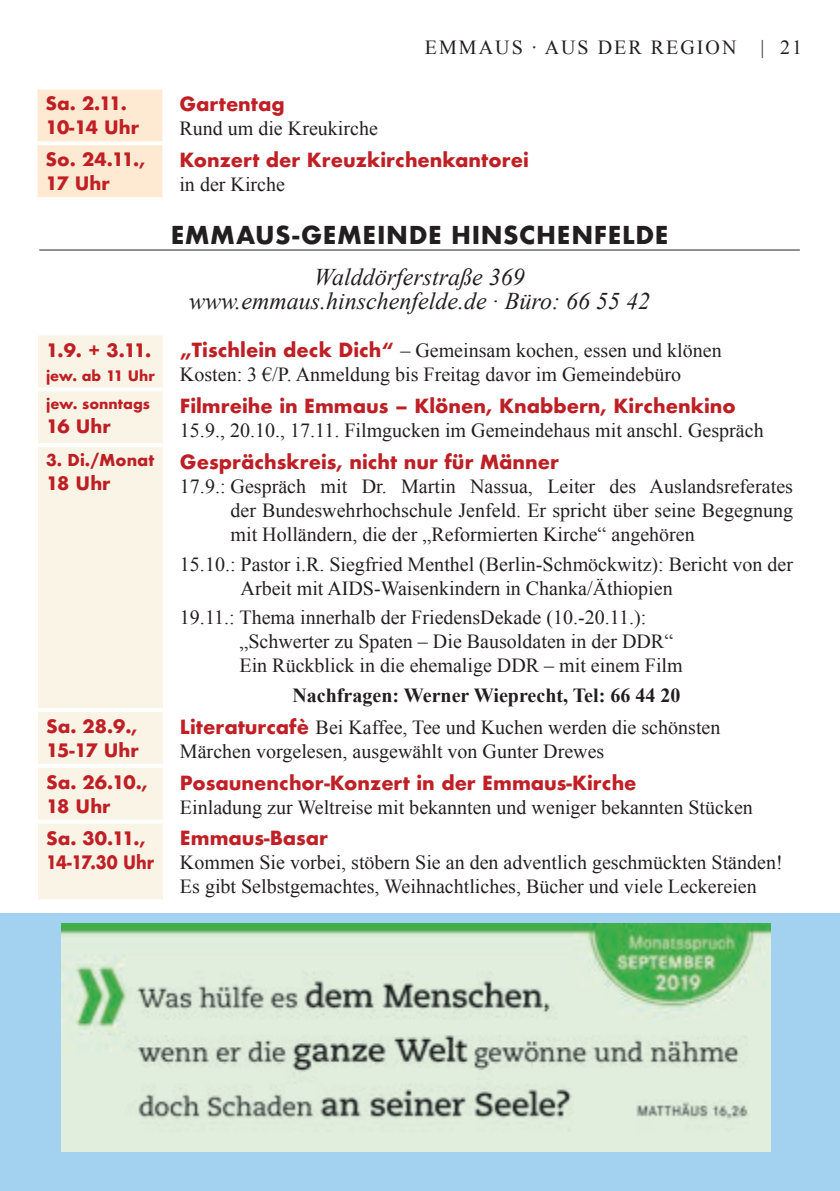
<style>
.page{position:relative;width:840px;height:1191px;background:#fff}
.page>*{position:absolute;margin:0;border:0;box-sizing:border-box;transform-origin:0 0}
.t1{font:italic 24px/24px "Times New Roman";color:#231f20;text-align:center}
.t2{font:700 24px "Futura";letter-spacing:.025em;color:#231f20}
.t3{font:20px/24px "Times New Roman";color:#231f20}
.t4{font:700 20px "Times New Roman";color:#231f20}
.t5{font:20px "Times New Roman";letter-spacing:.1em;color:#231f20}
.t6{font:700 19px "Futura";color:#c02025}
.t7{font:700 19px "Futura";color:#be1f24}
.t8{font:700 18px/24px "Futura";color:#c02025}
.t9{font:700 18px/24px "Futura";letter-spacing:-.02em;color:#c02025}
.t10{font:700 18px "Futura";color:#be1f24}
.t11{font:700 16px "Futura";color:#be1f24}
.t12{font:700 14px "Futura";color:#be1f24}
.s1{font-family:"Futura";font-weight:700;font-size:19px;color:#be1f24}
.s2{font-family:"Futura";font-weight:700;font-size:19px;color:#c02025}
</style>
<div class="page">
<hr style="left:39px;top:249px;width:760px;height:1px;background:#231f20">
<div style="left:38px;top:335px;width:125px;height:564px;background:#faf4e7"></div>
<hr style="left:38px;top:387px;width:125px;height:4px;background:#fff">
<hr style="left:38px;top:443px;width:125px;height:4px;background:#fff">
<hr style="left:38px;top:708px;width:125px;height:4px;background:#fff">
<hr style="left:38px;top:764px;width:125px;height:4px;background:#fff">
<svg style="left:38px;top:819px;width:125px;height:4px"></svg>
<div style="left:0;top:913px;width:839px;height:278px;background:#a3d2f0"></div>
<img style="left:61px;top:923px;width:709px;height:228px">
<div style="left:37px;top:89px;width:125px;height:108px;background:#fee9d3"></div>
<hr style="left:37px;top:141px;width:125px;height:4px;background:#fff">
<p class="t9" style="left:45px;top:92px;width:95px">Sa. 2.11.<br>10-14 Uhr</p>
<p class="t6" style="left:179px;top:90px;width:107px">Gartentag</p>
<p class="t3" style="left:179px;top:116px;width:200px">Rund um die Kreukirche</p>
<p class="t5" style="left:424px;top:33px;width:378px">EMMAUS · AUS DER REGION | 21</p>
<p class="t8" style="left:45px;top:147px;width:101px">So. 24.11.,<br>17 Uhr</p>
<p class="t6" style="left:179px;top:146px;width:351px">Konzert der Kreuzkirchenkantorei</p>
<p class="t3" style="left:179px;top:172px;width:107px">in der Kirche</p>
<p class="t2" style="left:170px;top:217px;width:499px">EMMAUS-GEMEINDE HINSCHENFELDE</p>
<p class="t1" style="left:189px;top:264px;width:462px">Walddörferstraße 369 www.emmaus.hinschenfelde.de · Büro: 66 55 42</p>
<p class="t8" style="left:46px;top:338px;width:107px">1.9. + 3.11.</p>
<p class="t12" style="left:46px;top:365px;width:110px">jew. ab 11 Uhr</p>
<p class="t3" style="left:180px;top:338px;width:543px"><span class="s1">„Tischlein deck Dich“</span> – Gemeinsam kochen, essen und klönen<br>Kosten: 3 €/P. Anmeldung bis Freitag davor im Gemeindebüro</p>
<p class="t12" style="left:46px;top:393px;width:105px">jew. sonntags</p>
<p class="t10" style="left:46px;top:413px;width:66px">16 Uhr</p>
<p class="t7" style="left:180px;top:392px;width:557px">Filmreihe in Emmaus – Klönen, Knabbern, Kirchenkino</p>
<p class="t3" style="left:180px;top:418px;width:585px">15.9., 20.10., 17.11. Filmgucken im Gemeindehaus mit anschl. Gespräch</p>
<p class="t11" style="left:46px;top:449px;width:110px">3. Di./Monat</p>
<p class="t10" style="left:46px;top:471px;width:66px">18 Uhr</p>
<p class="t7" style="left:180px;top:448px;width:380px">Gesprächskreis, nicht nur für Männer</p>
<p class="t3" style="left:230px;top:474px;width:563px;text-align:justify;text-indent:-51px">17.9.: Gespräch mit Dr. Martin Nassua, Leiter des Auslandsreferates der Bundeswehrhochschule Jenfeld. Er spricht über seine Begegnung mit Holländern, die der „Reformierten Kirche“ angehören</p>
<p class="t3" style="left:240px;top:551px;width:553px;text-indent:-61px">15.10.: Pastor i.R. Siegfried Menthel (Berlin-Schmöckwitz): Bericht von der<br>Arbeit mit AIDS-Waisenkindern in Chanka/Äthiopien</p>
<p class="t3" style="left:239px;top:605px;width:444px;text-indent:-59px">19.11.: Thema innerhalb der FriedensDekade (10.-20.11.): „Schwerter zu Spaten – Die Bausoldaten in der DDR“<br>Ein Rückblick in die ehemalige DDR – mit einem Film</p>
<p class="t4" style="left:292px;top:681px;width:389px">Nachfragen: Werner Wieprecht, Tel: 66 44 20</p>
<p class="t8" style="left:46px;top:714px;width:94px">Sa. 28.9.,<br>15-17 Uhr</p>
<p class="t3" style="left:180px;top:715px;width:541px"><span class="s2">Literaturcafè</span> Bei Kaffee, Tee und Kuchen werden die schönsten<br>Märchen vorgelesen, ausgewählt von Gunter Drewes</p>
<p class="t8" style="left:46px;top:770px;width:103px">Sa. 26.10.,<br>18 Uhr</p>
<p class="t6" style="left:180px;top:768px;width:458px">Posaunenchor-Konzert in der Emmaus-Kirche</p>
<p class="t3" style="left:180px;top:794px;width:574px">Einladung zur Weltreise mit bekannten und weniger bekannten Stücken</p>
<p class="t8" style="left:46px;top:825px;width:110px">Sa. 30.11.,<br>14-17.30 Uhr</p>
<p class="t6" style="left:180px;top:824px;width:149px">Emmaus-Basar</p>
<p class="t3" style="left:180px;top:850px;width:604px">Kommen Sie vorbei, stöbern Sie an den adventlich geschmückten Ständen!<br>Es gibt Selbstgemachtes, Weihnachtliches, Bücher und viele Leckereien</p>
</div>
